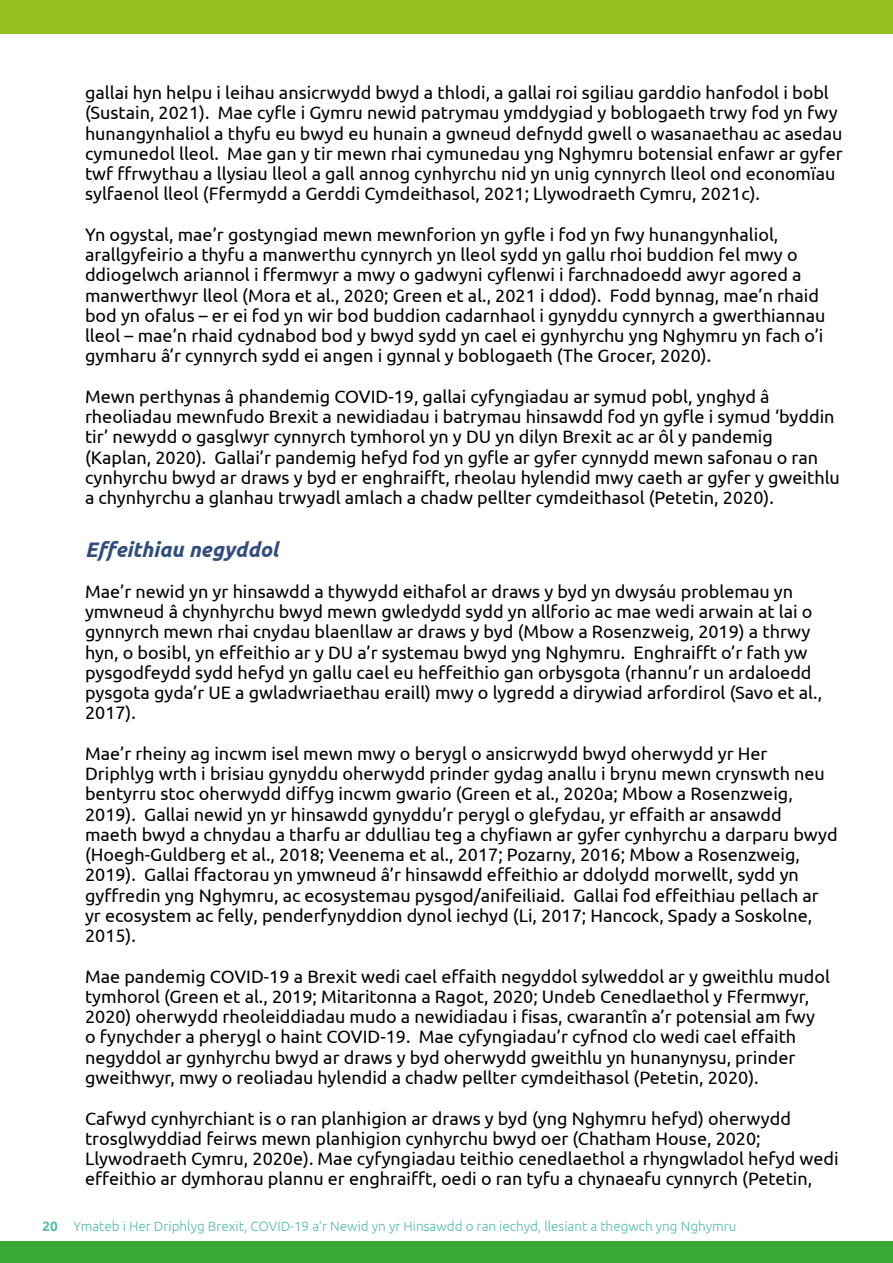
<style>
.page{position:relative;width:893px;height:1263px;background:#fff}
.page>*{position:absolute;margin:0;border:0;box-sizing:border-box;transform-origin:0 0}
.t1{font:italic 700 21px "Ubuntu";color:#304d7e}
.t2{font:18px/20.2px "Ubuntu";color:#000}
.t3{font:300 13.5px "Ubuntu";color:#54bbab}
.s1{font-weight:700}
</style>
<div class="page">
<div style="left:0;top:0;width:893px;height:34px;background:#95c11f"></div>
<div style="left:0;top:1242px;width:893px;height:21px;background:#3aaa35"></div>
<p class="t2" style="left:85px;top:82px;width:759px">gallai hyn helpu i leihau ansicrwydd bwyd a thlodi, a gallai roi sgiliau garddio hanfodol i bobl (Sustain, 2021). Mae cyfle i Gymru newid patrymau ymddygiad y boblogaeth trwy fod yn fwy hunangynhaliol a thyfu eu bwyd eu hunain a gwneud defnydd gwell o wasanaethau ac asedau cymunedol lleol. Mae gan y tir mewn rhai cymunedau yng Nghymru botensial enfawr ar gyfer twf ffrwythau a llysiau lleol a gall annog cynhyrchu nid yn unig cynnyrch lleol ond economïau sylfaenol lleol (Ffermydd a Gerddi Cymdeithasol, 2021; Llywodraeth Cymru, 2021c).</p>
<p class="t2" style="left:85px;top:224px;width:742px">Yn ogystal, mae’r gostyngiad mewn mewnforion yn gyfle i fod yn fwy hunangynhaliol, arallgyfeirio a thyfu a manwerthu cynnyrch yn lleol sydd yn gallu rhoi buddion fel mwy o ddiogelwch ariannol i ffermwyr a mwy o gadwyni cyflenwi i farchnadoedd awyr agored a manwerthwyr lleol (Mora et al., 2020; Green et al., 2021 i ddod). Fodd bynnag, mae’n rhaid bod yn ofalus – er ei fod yn wir bod buddion cadarnhaol i gynyddu cynnyrch a gwerthiannau lleol – mae’n rhaid cydnabod bod y bwyd sydd yn cael ei gynhyrchu yng Nghymru yn fach o’i gymharu â’r cynnyrch sydd ei angen i gynnal y boblogaeth (The Grocer, 2020).</p>
<p class="t2" style="left:85px;top:386px;width:756px">Mewn perthynas â phandemig COVID-19, gallai cyfyngiadau ar symud pobl, ynghyd â rheoliadau mewnfudo Brexit a newidiadau i batrymau hinsawdd fod yn gyfle i symud ‘byddin tir’ newydd o gasglwyr cynnyrch tymhorol yn y DU yn dilyn Brexit ac ar ôl y pandemig (Kaplan, 2020). Gallai’r pandemig hefyd fod yn gyfle ar gyfer cynnydd mewn safonau o ran cynhyrchu bwyd ar draws y byd er enghraifft, rheolau hylendid mwy caeth ar gyfer y gweithlu a chynhyrchu a glanhau trwyadl amlach a chadw pellter cymdeithasol (Petetin, 2020).</p>
<p class="t1" style="left:85px;top:537px;width:195px">Effeithiau negyddol</p>
<p class="t2" style="left:85px;top:581px;width:738px">Mae’r newid yn yr hinsawdd a thywydd eithafol ar draws y byd yn dwysáu problemau yn ymwneud â chynhyrchu bwyd mewn gwledydd sydd yn allforio ac mae wedi arwain at lai o gynnyrch mewn rhai cnydau blaenllaw ar draws y byd (Mbow a Rosenzweig, 2019) a thrwy hyn, o bosibl, yn effeithio ar y DU a’r systemau bwyd yng Nghymru. Enghraifft o’r fath yw pysgodfeydd sydd hefyd yn gallu cael eu heffeithio gan orbysgota (rhannu’r un ardaloedd pysgota gyda’r UE a gwladwriaethau eraill) mwy o lygredd a dirywiad arfordirol (Savo et al., 2017).</p>
<p class="t2" style="left:85px;top:743px;width:754px">Mae’r rheiny ag incwm isel mewn mwy o berygl o ansicrwydd bwyd oherwydd yr Her Driphlyg wrth i brisiau gynyddu oherwydd prinder gydag anallu i brynu mewn crynswth neu bentyrru stoc oherwydd diffyg incwm gwario (Green et al., 2020a; Mbow a Rosenzweig, 2019). Gallai newid yn yr hinsawdd gynyddu’r perygl o glefydau, yr effaith ar ansawdd maeth bwyd a chnydau a tharfu ar ddulliau teg a chyfiawn ar gyfer cynhyrchu a darparu bwyd (Hoegh-Guldberg et al., 2018; Veenema et al., 2017; Pozarny, 2016; Mbow a Rosenzweig, 2019). Gallai ffactorau yn ymwneud â’r hinsawdd effeithio ar ddolydd morwellt, sydd yn gyffredin yng Nghymru, ac ecosystemau pysgod/anifeiliaid. Gallai fod effeithiau pellach ar yr ecosystem ac felly, penderfynyddion dynol iechyd (Li, 2017; Hancock, Spady a Soskolne, 2015).</p>
<p class="t2" style="left:85px;top:966px;width:746px">Mae pandemig COVID-19 a Brexit wedi cael effaith negyddol sylweddol ar y gweithlu mudol tymhorol (Green et al., 2019; Mitaritonna a Ragot, 2020; Undeb Cenedlaethol y Ffermwyr, 2020) oherwydd rheoleiddiadau mudo a newidiadau i fisas, cwarantîn a’r potensial am fwy o fynychder a pherygl o haint COVID-19. Mae cyfyngiadau’r cyfnod clo wedi cael effaith negyddol ar gynhyrchu bwyd ar draws y byd oherwydd gweithlu yn hunanynysu, prinder gweithwyr, mwy o reoliadau hylendid a chadw pellter cymdeithasol (Petetin, 2020).</p>
<p class="t2" style="left:85px;top:1107px;width:755px">Cafwyd cynhyrchiant is o ran planhigion ar draws y byd (yng Nghymru hefyd) oherwydd trosglwyddiad feirws mewn planhigion cynhyrchu bwyd oer (Chatham House, 2020; Llywodraeth Cymru, 2020e). Mae cyfyngiadau teithio cenedlaethol a rhyngwladol hefyd wedi effeithio ar dymhorau plannu er enghraifft, oedi o ran tyfu a chynaeafu cynnyrch (Petetin,</p>
<p class="t3" style="left:43px;top:1218px;width:695px"><span class="s1">20</span> Ymateb i Her Driphlyg Brexit, COVID-19 a’r Newid yn yr Hinsawdd o ran iechyd, llesiant a thegwch yng Nghymru</p>
</div>
